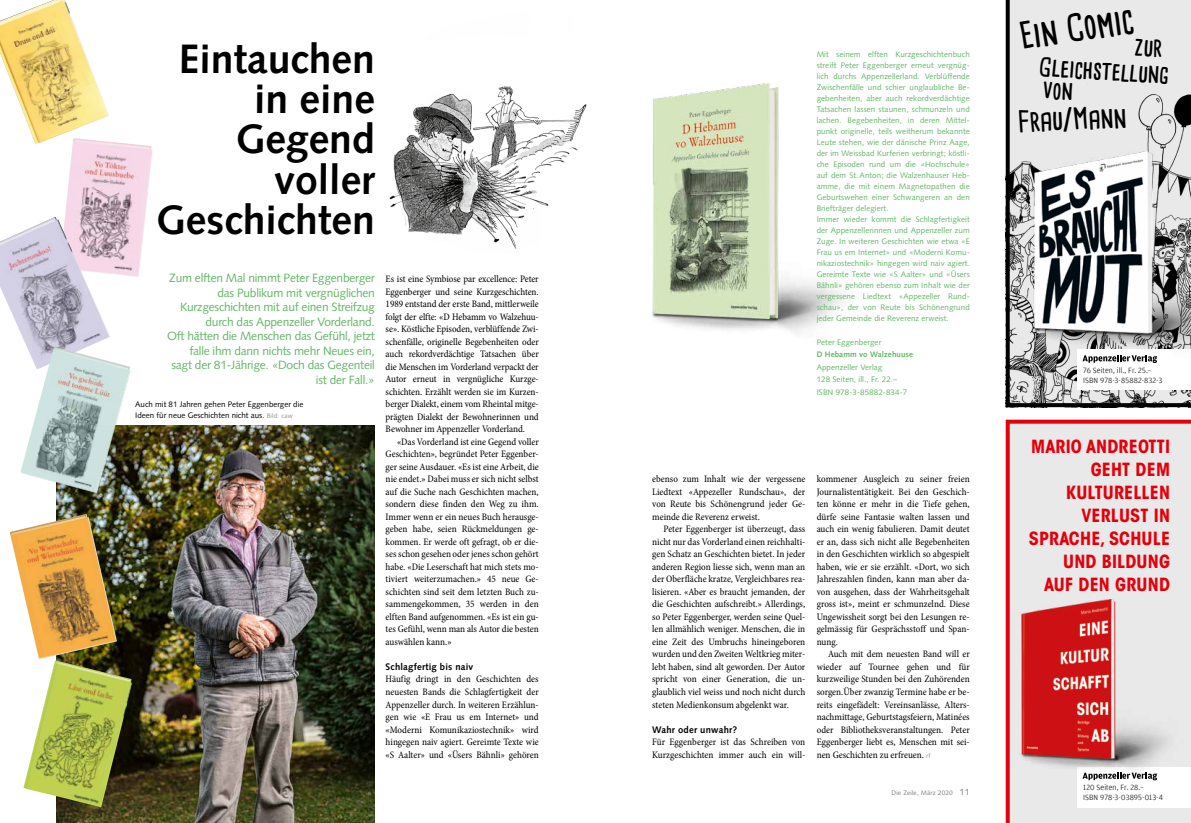
<style>
.page{position:relative;width:1191px;height:823px;background:#fff}
.page>*{position:absolute;margin:0;border:0;box-sizing:border-box;transform-origin:0 0}
.t1{font:700 41px/40px "Syntax LT Std";color:#000;text-align:right}
.t2{font:700 35.9px "Cardenio Modern";color:#000}
.t3{font:700 28.1px "Cardenio Modern";color:#000}
.t4{font:700 25px/26.7px "Cardenio Modern";color:#000}
.t5{font:700 condensed 18px/22.9px "ITC Avant Garde Std";letter-spacing:.01em;color:#e3000b;text-align:right}
.t6{font:12px/14.5px "Syntax LT Std";letter-spacing:-.02em;color:#62b666;text-align:right}
.t7{font:condensed 10px/12.5px "Minion Pro";color:#000;text-align:justify}
.t8{font:700 9.5px "Syntax LT Std";letter-spacing:.02em;color:#000}
.t9{font:8px/11px "Syntax LT Std";letter-spacing:.01em;color:#62b666}
.t10{font:300 8px/10px "Amplitude";letter-spacing:.005em;color:#000}
.t11{font:8px/11px "Syntax LT Std";color:#000}
.t12{font:700 8px "Syntax LT Std";letter-spacing:.01em;color:#62b666}
.t13{font:6.5px "Syntax LT Std";letter-spacing:.02em;color:#7f7f7f}
.s1{font-size:6.5px;color:#919088}
.s2{font-family:"Syntax LT Std";font-stretch:normal;font-size:6.5px;color:#919088}
.s3{font-size:9px}
</style>
<div class="page">
<img style="left:0;top:0;width:109px;height:145px">
<svg style="left:1005px;top:0;width:186px;height:407px;background:#cbcbcb"></svg>
<svg style="left:1005px;top:419px;width:186px;height:403px;background:#e9dede"></svg>
<img style="left:389px;top:86px;width:198px;height:163px">
<img style="left:57px;top:425px;width:317px;height:397px">
<img style="left:652px;top:83px;width:191px;height:250px">
<div style="left:1077px;top:349px;width:114px;height:40px;background:#fff"></div>
<div style="left:1077px;top:766px;width:114px;height:40px;background:#fff"></div>
<svg style="left:1082px;top:359px;width:75px;height:4px"></svg>
<img style="left:1028px;top:151px;width:163px;height:208px">
<img style="left:1017px;top:599px;width:166px;height:180px">
<img style="left:59px;top:138px;width:94px;height:139px">
<img style="left:23px;top:660px;width:109px;height:146px">
<img style="left:0;top:217px;width:110px;height:130px">
<img style="left:10px;top:513px;width:107px;height:146px">
<img style="left:20px;top:347px;width:111px;height:146px">
<svg style="left:1043px;top:81px;width:29px;height:19px"></svg>
<h1 class="t1" style="left:156px;top:39px;width:220px">Eintauchen in eine<br>Gegend voller<br>Geschichten</h1>
<p class="t6" style="left:167px;top:271px;width:209px">Zum elften Mal nimmt Peter Eggenberger das Publikum mit vergnüglichen Kurzgeschichten mit auf einen Streifzug durch das Appenzeller Vorderland.<br>Oft hätten die Menschen das Gefühl, jetzt falle ihm dann nichts mehr Neues ein, sagt der 81-Jährige. «Doch das Gegenteil ist der Fall.»</p>
<p class="t7" style="left:386px;top:272px;width:155px">Es ist eine Symbiose par excellence: Peter Eggenberger und seine Kurzgeschichten.<br>1989 entstand der erste Band, mittlerweile folgt der elfte: «D Hebamm vo Walzehuu&shy;se». Köstliche Episoden, verblüffende Zwi&shy;schenfälle, originelle Begebenheiten oder auch rekordverdächtige Tatsachen über die Menschen im Vorderland verpackt der Autor erneut in vergnügliche Kurzge&shy;schichten. Erzählt werden sie im Kurzen&shy;berger Dialekt, einem vom Rheintal mitge&shy;prägten Dialekt der Bewohnerinnen und Bewohner im Appenzeller Vorderland.</p>
<p class="t7" style="left:386px;top:435px;width:155px;text-indent:11px">«Das Vorderland ist eine Gegend voller Geschichten», begründet Peter Eggenber&shy;ger seine Ausdauer. «Es ist eine Arbeit, die nie endet.» Dabei muss er sich nicht selbst auf die Suche nach Geschichten machen, sondern diese finden den Weg zu ihm.<br>Immer wenn er ein neues Buch herausge&shy;geben habe, seien Rückmeldungen ge&shy;kommen. Er werde oft gefragt, ob er die&shy;ses schon gesehen oder jenes schon gehört habe. «Die Leserschaft hat mich stets mo&shy;tiviert weiterzumachen.» 45 neue Ge&shy;schichten sind seit dem letzten Buch zu&shy;sammengekommen, 35 werden in den elften Band aufgenommen. «Es ist ein gu&shy;tes Gefühl, wenn man als Autor die besten auswählen kann.»</p>
<p class="t8" style="left:386px;top:660px;width:89px">Schlagfertig bis naiv</p>
<p class="t7" style="left:386px;top:672px;width:155px">Häufig dringt in den Geschichten des neuesten Bands die Schlagfertigkeit der Appenzeller durch. In weiteren Erzählun&shy;gen wie «E Frau us em Internet» und «Moderni Komunikaziostechnik» wird hingegen naiv agiert. Gereimte Texte wie «S Aalter» und «Üsers Bähnli» gehören</p>
<p class="t11" style="left:135px;top:398px;width:170px">Auch mit 81 Jahren gehen Peter Eggenberger die<br>Ideen für neue Geschichten nicht aus. <span class="s1">Bild: caw</span></p>
<p class="t9" style="left:816px;top:48px;width:155px">Mit seinem elften Kurzgeschichtenbuch streift Peter Eggenberger erneut vergnüg&shy;lich durchs Appenzellerland. Verblüffende Zwischenfälle und schier unglaubliche Be&shy;gebenheiten, aber auch rekordverdächtige Tatsachen lassen staunen, schmunzeln und lachen. Begebenheiten, in deren Mittel&shy;punkt originelle, teils weitherum bekannte Leute stehen, wie der dänische Prinz Aage, der im Weissbad Kurferien verbringt; köstli&shy;che Episoden rund um die «Hochschule» auf dem St.Anton; die Walzenhauser Heb&shy;amme, die mit einem Magnetopathen die Geburtswehen einer Schwangeren an den Briefträger delegiert.<br>Immer wieder kommt die Schlagfertigkeit der Appenzellerinnen und Appenzeller zum Zuge. In weiteren Geschichten wie etwa «E Frau us em Internet» und «Moderni Komu&shy;nikaziostechnik» hingegen wird naiv agiert.<br>Gereimte Texte wie «S Aalter» und «Üsers Bähnli» gehören ebenso zum Inhalt wie der vergessene Liedtext «Appezeller Rund&shy;schau», der von Reute bis Schönengrund jeder Gemeinde die Reverenz erweist.</p>
<p class="t9" style="left:816px;top:336px;width:66px">Peter Eggenberger</p>
<p class="t12" style="left:816px;top:349px;width:98px">D Hebamm vo Walzehuuse</p>
<p class="t9" style="left:816px;top:360px;width:92px;line-height:12.5px">Appenzeller Verlag<br>128 Seiten, ill., Fr. 22.–<br>ISBN 978-3-85882-834-7</p>
<p class="t7" style="left:652px;top:472px;width:155px">ebenso zum Inhalt wie der vergessene Liedtext «Appezeller Rundschau», der von Reute bis Schönengrund jeder Ge&shy;meinde die Reverenz erweist.</p>
<p class="t7" style="left:652px;top:522px;width:155px;text-indent:11px">Peter Eggenberger ist überzeugt, dass nicht nur das Vorderland einen reichhalti&shy;gen Schatz an Geschichten bietet. In jeder anderen Region liesse sich, wenn man an der Oberfläche kratze, Vergleichbares rea&shy;lisieren. «Aber es braucht jemanden, der die Geschichten aufschreibt.» Allerdings, so Peter Eggenberger, werden seine Quel&shy;len allmählich weniger. Menschen, die in eine Zeit des Umbruchs hineingeboren wurden und den Zweiten Weltkrieg miter&shy;lebt haben, sind alt geworden. Der Autor spricht von einer Generation, die un&shy;glaublich viel weiss und noch nicht durch steten Medienkonsum abgelenkt war.</p>
<p class="t8" style="left:652px;top:723px;width:87px">Wahr oder unwahr?</p>
<p class="t7" style="left:652px;top:735px;width:155px">Für Eggenberger ist das Schreiben von<br>Kurzgeschichten immer auch ein will-</p>
<p class="t7" style="left:816px;top:472px;width:155px">kommener Ausgleich zu seiner freien Journalistentätigkeit. Bei den Geschich&shy;ten könne er mehr in die Tiefe gehen, dürfe seine Fantasie walten lassen und auch ein wenig fabulieren. Damit deutet er an, dass sich nicht alle Begebenheiten in den Geschichten wirklich so abgespielt haben, wie er sie erzählt. «Dort, wo sich Jahreszahlen finden, kann man aber da&shy;von ausgehen, dass der Wahrheitsgehalt gross ist», meint er schmunzelnd. Diese Ungewissheit sorgt bei den Lesungen re&shy;gelmässig für Gesprächsstoff und Span&shy;nung.</p>
<p class="t7" style="left:816px;top:647px;width:155px;text-indent:11px">Auch mit dem neuesten Band will er wieder auf Tournee gehen und für kurzweilige Stunden bei den Zuhörenden sorgen.Über zwanzig Termine habe er be&shy;reits eingefädelt: Vereinsanlässe, Alters&shy;nachmittage, Geburtstagsfeiern, Matinées oder Bibliotheksveranstaltungen. Peter Eggenberger liebt es, Menschen mit sei&shy;nen Geschichten zu erfreuen. <span class="s2">rf</span></p>
<p class="t13" style="left:891px;top:788px;width:80px">Die Zeile, März 2020 <span class="s3">11</span></p>
<h2 class="t2" style="left:1016px;top:11px;width:116px;rotate:-8deg">Ein Comic</h2>
<h3 class="t4" style="left:1042px;top:26px;width:132px;text-indent:94px;rotate:4deg">zur<br>Gleichstellung</h3>
<h3 class="t3" style="left:1017px;top:102px;width:110px;rotate:-2deg">Frau/Mann</h3>
<p class="t10" style="left:1083px;top:365px;width:80px">76 Seiten, ill., Fr. 25.–<br>ISBN 978-3-85882-832-3</p>
<h3 class="t5" style="left:1028px;top:434px;width:143px">MARIO ANDREOTTI<br>GEHT DEM<br>KULTURELLEN<br>VERLUST IN<br>SPRACHE, SCHULE<br>UND BILDUNG<br>AUF DEN GRUND</h3>
<p class="t10" style="left:1083px;top:782px;width:81px">120 Seiten, Fr. 28.–<br>ISBN 978-3-03895-013-4</p>
</div>
